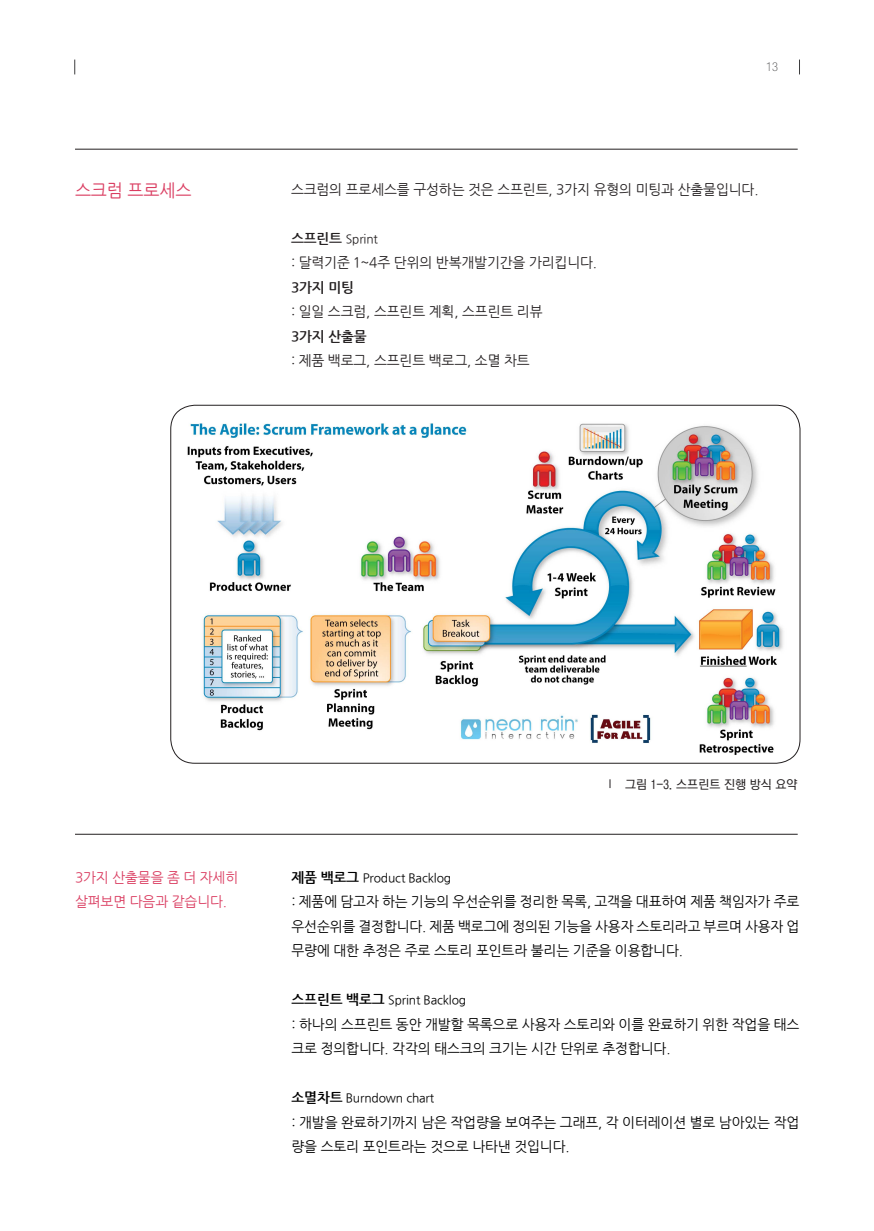
<style>
.page{position:relative;width:874px;height:1231px;background:#fff}
.page>*{position:absolute;margin:0;border:0;box-sizing:border-box;transform-origin:0 0}
.t1{font:17.5px "Nanum Gothic";letter-spacing:-.01em;color:#da3d61}
.t2{font:14px/24.5px "Nanum Gothic";letter-spacing:-.01em;color:#000}
.t3{font:14px "Nanum Gothic";letter-spacing:-.01em;color:#231f20}
.t4{font:14px/24.5px "Nanum Gothic";letter-spacing:-.01em;color:#da3d61}
.t5{font:700 14px "Nanum Gothic";letter-spacing:-.01em;color:#231f20}
.t6{font:12.25px "Nanum Gothic";letter-spacing:-.01em;color:#000}
.t7{font:12.25px "YDIY Go 530";color:#231f20}
.t8{font:12.25px "Nanum Gothic";letter-spacing:-.01em;color:#231f20}
.t9{font:100 condensed 12.25px "Helvetica Neue";color:#3e3e3f}
.s1{font-weight:700;font-size:14px}
</style>
<div class="page">
<svg style="left:74px;top:60px;width:1px;height:14px"></svg>
<hr style="left:75px;top:149px;width:722px;height:1px;background:#231f20">
<hr style="left:75px;top:833px;width:722px;height:1px;background:#231f20">
<img style="left:176px;top:413px;width:623px;height:350px">
<p class="t9" style="left:765px;top:60px;width:13px">13</p>
<p class="t1" style="left:75px;top:182px;width:118px">스크럼 프로세스</p>
<p class="t3" style="left:291px;top:182px;width:469px">스크럼의 프로세스를 구성하는 것은 스프린트, 3가지 유형의 미팅과 산출물입니다.</p>
<p class="t8" style="left:291px;top:233px;width:88px"><span class="s1">스프린트</span> Sprint</p>
<p class="t3" style="left:291px;top:256px;width:307px">: 달력기준 1~4주 단위의 반복개발기간을 가리킵니다.</p>
<p class="t5" style="left:291px;top:280px;width:65px">3가지 미팅</p>
<p class="t3" style="left:291px;top:305px;width:253px">: 일일 스크럼, 스프린트 계획, 스프린트 리뷰</p>
<p class="t5" style="left:291px;top:329px;width:77px">3가지 산출물</p>
<p class="t3" style="left:291px;top:354px;width:240px">: 제품 백로그, 스프린트 백로그, 소멸 차트</p>
<p class="t4" style="left:75px;top:865px;width:165px">3가지 산출물을 좀 더 자세히 살펴보면 다음과 같습니다.</p>
<p class="t7" style="left:624px;top:777px;width:174px">그림 1-3. 스프린트 진행 방식 요약</p>
<p class="t6" style="left:291px;top:871px;width:161px"><span class="s1">제품 백로그</span> Product Backlog</p>
<p class="t2" style="left:291px;top:889px;width:509px;text-align:justify">: 제품에 담고자 하는 기능의 우선순위를 정리한 목록, 고객을 대표하여 제품 책임자가 주로 우선순위를 결정합니다. 제품 백로그에 정의된 기능을 사용자 스토리라고 부르며 사용자 업 무량에 대한 추정은 주로 스토리 포인트라 불리는 기준을 이용합니다.</p>
<p class="t6" style="left:291px;top:994px;width:176px"><span class="s1">스프린트 백로그</span> Sprint Backlog</p>
<p class="t2" style="left:291px;top:1012px;width:509px">: 하나의 스프린트 동안 개발할 목록으로 사용자 스토리와 이를 완료하기 위한 작업을 태스 크로 정의합니다. 각각의 태스크의 크기는 시간 단위로 추정합니다.</p>
<p class="t6" style="left:291px;top:1092px;width:144px"><span class="s1">소멸차트</span> Burndown chart</p>
<p class="t2" style="left:291px;top:1110px;width:509px">: 개발을 완료하기까지 남은 작업량을 보여주는 그래프, 각 이터레이션 별로 남아있는 작업 량을 스토리 포인트라는 것으로 나타낸 것입니다.</p>
</div>
